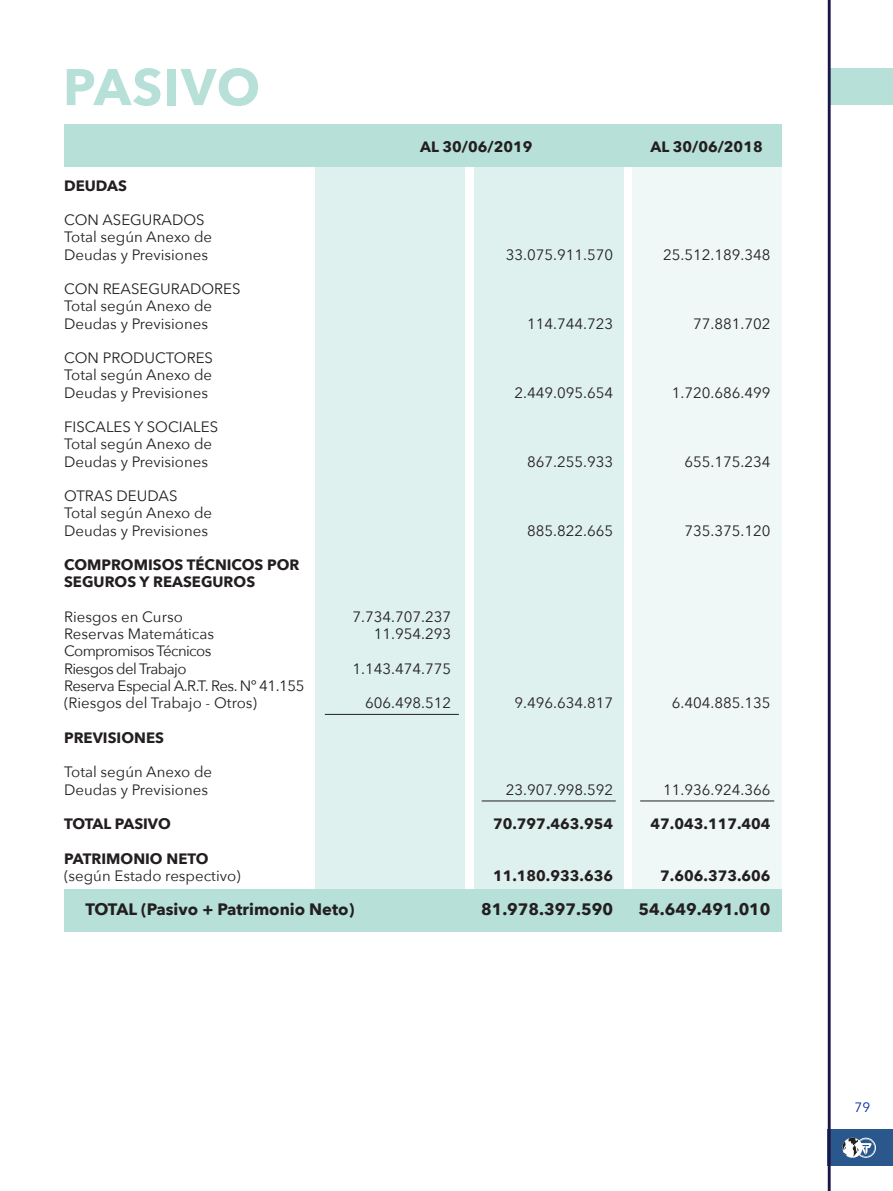
<style>
.page{position:relative;width:893px;height:1191px;background:#fff}
.page>*{position:absolute;margin:0;border:0;box-sizing:border-box;transform-origin:0 0}
.t1{font:700 51px "Avenir Next";letter-spacing:.025em;color:#b6e0d8}
.t2{font:700 16.5px "Avenir Next";color:#231f20}
.t3{font:15px "Avenir Next";color:#231f20}
.t4{font:700 15px "Avenir Next";color:#231f20}
.t5{font:15px "Avenir Next";letter-spacing:-.04em;color:#231f20}
.t6{font:15px "Avenir Next";letter-spacing:-.03em;color:#231f20}
.t7{font:13.5px "Avenir Next";color:#0024a7}
</style>
<div class="page">
<div style="left:831px;top:68px;width:62px;height:36px;background:#b6e0d8"></div>
<div style="left:828px;top:1128px;width:65px;height:37px;background:#2a578c"></div>
<hr style="left:828px;top:0;width:3px;height:1191px;background:#1b1747">
<svg style="left:842px;top:1137px;width:34px;height:21px"></svg>
<div style="left:633px;top:144px;width:149px;height:776px;background:#eff8f6"></div>
<div style="left:474px;top:144px;width:149px;height:776px;background:#dff1ee"></div>
<div style="left:316px;top:144px;width:149px;height:776px;background:#dff1ee"></div>
<div style="left:64px;top:125px;width:718px;height:42px;background:#b6e0d8"></div>
<div style="left:64px;top:889px;width:718px;height:43px;background:#b6e0d8"></div>
<hr style="left:325px;top:714px;width:134px;height:1px;background:#231f20">
<hr style="left:640px;top:800px;width:134px;height:1px;background:#231f20">
<hr style="left:482px;top:800px;width:134px;height:1px;background:#231f20">
<p class="t1" style="left:63px;top:43px;width:199px">PASIVO</p>
<p class="t4" style="left:420px;top:134px;width:114px">AL 30/06/2019</p>
<p class="t4" style="left:650px;top:134px;width:114px">AL 30/06/2018</p>
<p class="t4" style="left:64px;top:172px;width:64px">DEUDAS</p>
<p class="t3" style="left:64px;top:207px;width:142px">CON ASEGURADOS</p>
<p class="t3" style="left:64px;top:224px;width:150px">Total según Anexo de</p>
<p class="t3" style="left:64px;top:242px;width:145px">Deudas y Previsiones</p>
<p class="t3" style="left:506px;top:242px;width:109px">33.075.911.570</p>
<p class="t3" style="left:663px;top:242px;width:109px">25.512.189.348</p>
<p class="t3" style="left:64px;top:276px;width:178px">CON REASEGURADORES</p>
<p class="t3" style="left:64px;top:293px;width:150px">Total según Anexo de</p>
<p class="t3" style="left:64px;top:311px;width:145px">Deudas y Previsiones</p>
<p class="t3" style="left:527px;top:311px;width:88px">114.744.723</p>
<p class="t3" style="left:693px;top:311px;width:79px">77.881.702</p>
<p class="t3" style="left:64px;top:345px;width:150px">CON PRODUCTORES</p>
<p class="t3" style="left:64px;top:362px;width:150px">Total según Anexo de</p>
<p class="t3" style="left:64px;top:380px;width:145px">Deudas y Previsiones</p>
<p class="t3" style="left:514px;top:380px;width:100px">2.449.095.654</p>
<p class="t3" style="left:672px;top:380px;width:100px">1.720.686.499</p>
<p class="t3" style="left:64px;top:414px;width:156px">FISCALES Y SOCIALES</p>
<p class="t3" style="left:64px;top:431px;width:150px">Total según Anexo de</p>
<p class="t3" style="left:64px;top:449px;width:145px">Deudas y Previsiones</p>
<p class="t3" style="left:527px;top:449px;width:88px">867.255.933</p>
<p class="t3" style="left:684px;top:449px;width:88px">655.175.234</p>
<p class="t3" style="left:64px;top:483px;width:115px">OTRAS DEUDAS</p>
<p class="t3" style="left:64px;top:500px;width:150px">Total según Anexo de</p>
<p class="t3" style="left:64px;top:518px;width:145px">Deudas y Previsiones</p>
<p class="t3" style="left:527px;top:518px;width:88px">885.822.665</p>
<p class="t3" style="left:684px;top:518px;width:88px">735.375.120</p>
<p class="t4" style="left:64px;top:552px;width:237px">COMPROMISOS TÉCNICOS POR</p>
<p class="t4" style="left:64px;top:569px;width:193px">SEGUROS Y REASEGUROS</p>
<p class="t3" style="left:64px;top:604px;width:120px">Riesgos en Curso</p>
<p class="t3" style="left:352px;top:604px;width:100px">7.734.707.237</p>
<p class="t3" style="left:64px;top:621px;width:152px">Reservas Matemáticas</p>
<p class="t3" style="left:374px;top:621px;width:79px">11.954.293</p>
<p class="t5" style="left:64px;top:638px;width:149px">Compromisos Técnicos</p>
<p class="t5" style="left:64px;top:656px;width:124px">Riesgos del Trabajo</p>
<p class="t3" style="left:352px;top:656px;width:100px">1.143.474.775</p>
<p class="t6" style="left:64px;top:673px;width:242px">Reserva Especial A.R.T. Res. Nº 41.155</p>
<p class="t3" style="left:64px;top:690px;width:195px">(Riesgos del Trabajo - Otros)</p>
<p class="t3" style="left:365px;top:690px;width:88px">606.498.512</p>
<p class="t3" style="left:514px;top:690px;width:100px">9.496.634.817</p>
<p class="t3" style="left:672px;top:690px;width:100px">6.404.885.135</p>
<p class="t4" style="left:64px;top:724px;width:101px">PREVISIONES</p>
<p class="t3" style="left:64px;top:759px;width:150px">Total según Anexo de</p>
<p class="t3" style="left:64px;top:776px;width:145px">Deudas y Previsiones</p>
<p class="t3" style="left:506px;top:776px;width:109px">23.907.998.592</p>
<p class="t3" style="left:663px;top:776px;width:109px">11.936.924.366</p>
<p class="t4" style="left:64px;top:810px;width:108px">TOTAL PASIVO</p>
<p class="t4" style="left:493px;top:810px;width:122px">70.797.463.954</p>
<p class="t4" style="left:650px;top:810px;width:122px">47.043.117.404</p>
<p class="t4" style="left:64px;top:845px;width:146px">PATRIMONIO NETO</p>
<p class="t3" style="left:64px;top:863px;width:178px">(según Estado respectivo)</p>
<p class="t4" style="left:493px;top:862px;width:122px">11.180.933.636</p>
<p class="t4" style="left:660px;top:862px;width:112px">7.606.373.606</p>
<p class="t2" style="left:85px;top:895px;width:270px">TOTAL (Pasivo + Patrimonio Neto)</p>
<p class="t2" style="left:481px;top:895px;width:134px">81.978.397.590</p>
<p class="t2" style="left:638px;top:895px;width:134px">54.649.491.010</p>
<p class="t7" style="left:854px;top:1095px;width:17px">79</p>
</div>
